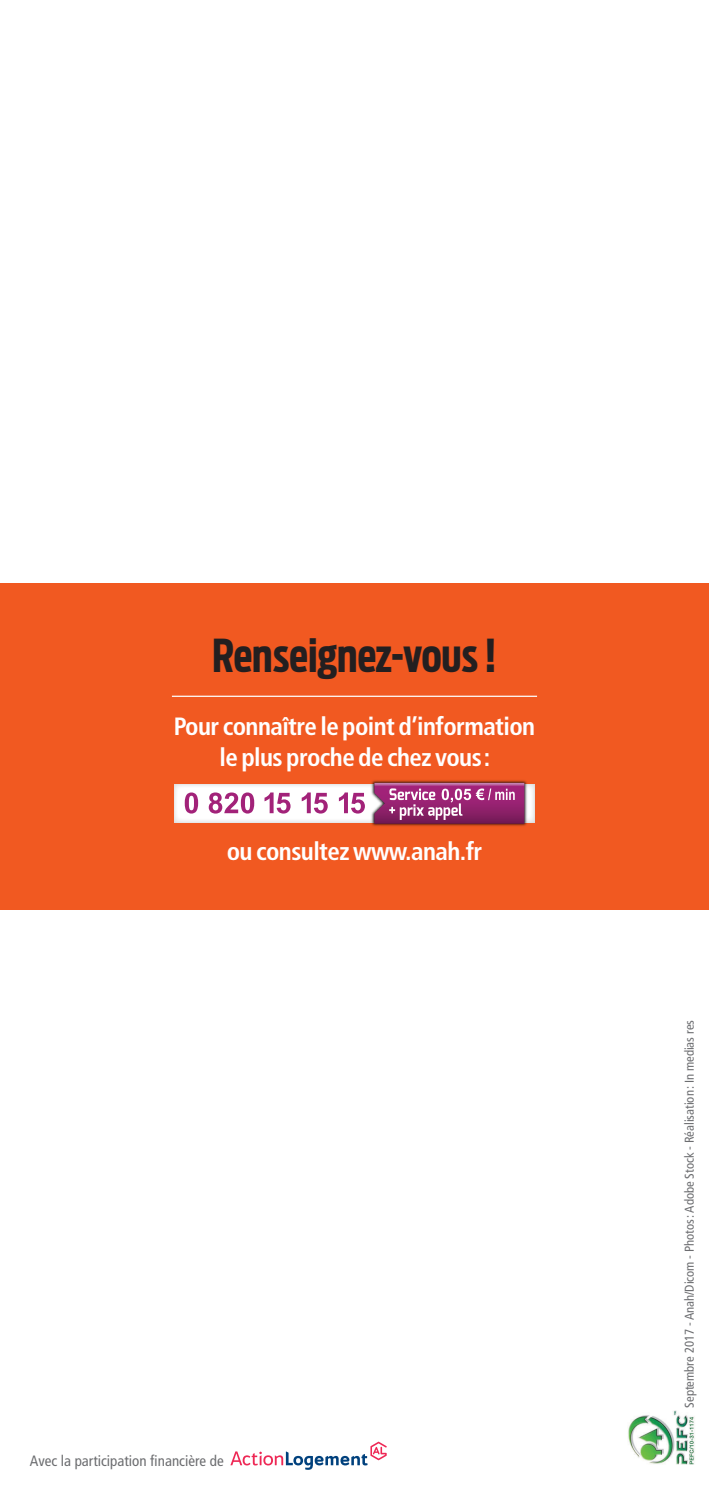
<style>
.page{position:relative;width:709px;height:1489px;background:#fff}
.page>*{position:absolute;margin:0;border:0;box-sizing:border-box;transform-origin:0 0}
.t1{font:700 extra-condensed 45px "Antenna";color:#231f20}
.t2{font:700 condensed 25px/31.2px "Frutiger LT Std";letter-spacing:-.025em;color:#fff;text-align:center}
.t3{font:condensed 15px "Frutiger LT Std";color:#6c6d70}
.t4{font:condensed 12.75px "Frutiger LT Std";letter-spacing:-.005em;color:#6c6d70}
</style>
<div class="page">
<img style="left:628px;top:1410px;width:67px;height:55px">
<div style="left:0;top:583px;width:709px;height:326px;background:#f15921"></div>
<hr style="left:172px;top:695px;width:365px;height:2px;background:#fff">
<svg style="left:174px;top:784px;width:360px;height:38px;background:#faf9fa"></svg>
<img style="left:371px;top:780px;width:157px;height:46px">
<svg style="left:185px;top:792px;width:13px;height:21px"></svg>
<svg style="left:209px;top:792px;width:45px;height:21px"></svg>
<svg style="left:264px;top:792px;width:26px;height:21px"></svg>
<svg style="left:302px;top:792px;width:26px;height:21px"></svg>
<svg style="left:339px;top:792px;width:26px;height:21px"></svg>
<svg style="left:374px;top:782px;width:150px;height:41px;background:#a34885"></svg>
<svg style="left:230px;top:1441px;width:157px;height:28px"></svg>
<h1 class="t1" style="left:212px;top:626px;width:286px">Renseignez-vous!</h1>
<p class="t2" style="left:174px;top:710px;width:363px">Pour connaître le point d’information le plus proche de chez vous:</p>
<p class="t2" style="left:227px;top:835px;width:257px">ou consultez www.anah.fr</p>
<p class="t3" style="left:30px;top:1451px;width:195px">Avec la participation financière de</p>
<p class="t4" style="left:682px;top:1407px;width:389px;rotate:-90deg">Septembre 2017 - Anah/Dicom - Photos: Adobe Stock - Réalisation: In medias res</p>
</div>
